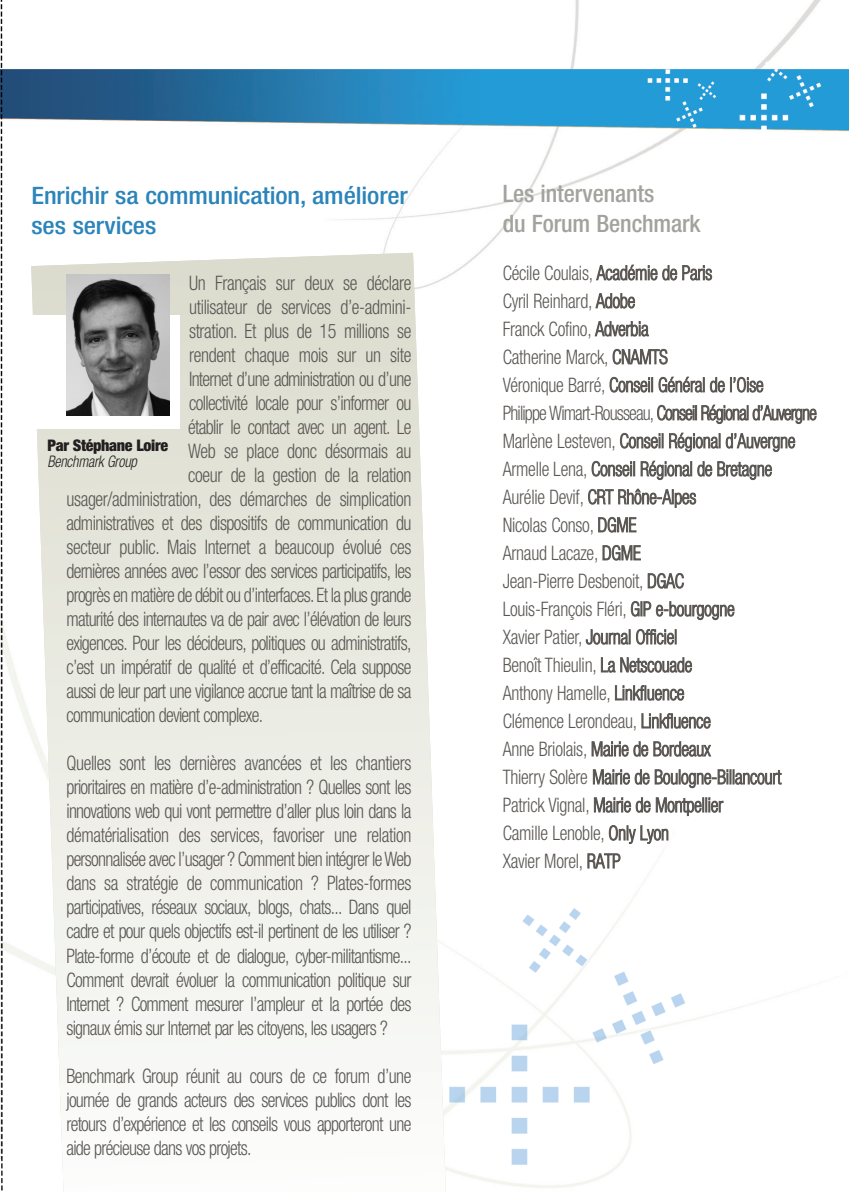
<style>
.page{position:relative;width:849px;height:1192px;background:#fff}
.page>*{position:absolute;margin:0;border:0;box-sizing:border-box;transform-origin:0 0}
.t1{font:500 condensed 24px/30px "Helvetica Neue LT Std";letter-spacing:-.005em;color:#2b84ba;scale:1.1 1}
.t2{font:500 condensed 24px/30px "Helvetica Neue LT Std";letter-spacing:-.005em;color:#a2a39d}
.t3{font:300 condensed 20px/28px "Helvetica Neue LT Std";letter-spacing:-.02em;color:#5a5753;text-align:justify;scale:.9 1}
.t4{font:300 condensed 20px "Helvetica Neue LT Std";letter-spacing:-.04em;color:#5a5753;scale:.9 1}
.t5{font:900 condensed 16px "Helvetica Neue LT Std";letter-spacing:-.02em;color:#231f20}
.t6{font:italic 300 condensed 16px "Helvetica Neue LT Std";letter-spacing:-.015em;color:#231f20;scale:.9 1}
</style>
<div class="page">
<img style="left:0;top:0;width:849px;height:1191px">
<svg style="left:31px;top:253px;width:416px;height:939px"></svg>
<div style="left:27px;top:315px;width:153px;height:113px;background:#fff"></div>
<img style="left:67px;top:274px;width:102px;height:142px">
<p class="t1" style="left:31px;top:183px;width:343px">Enrichir sa communication, améliorer ses services</p>
<p class="t3" style="left:189px;top:271px;width:249px">Un Français sur deux se déclare</p>
<p class="t3" style="left:189px;top:295px;width:249px">utilisateur de services d’e-admini -</p>
<p class="t3" style="left:189px;top:319px;width:249px">stration. Et plus de 15 millions se</p>
<p class="t3" style="left:189px;top:343px;width:249px">rendent chaque mois sur un site</p>
<p class="t4" style="left:189px;top:372px;width:249px">Internet d’une administration ou d’une</p>
<p class="t3" style="left:189px;top:391px;width:249px">collectivité locale pour s’informer ou</p>
<p class="t4" style="left:188px;top:420px;width:249px">établir le contact avec un agent. Le</p>
<p class="t3" style="left:188px;top:439px;width:249px">Web se place donc désormais au</p>
<p class="t3" style="left:188px;top:463px;width:249px">coeur de la gestion de la relation</p>
<p class="t3" style="left:66px;top:487px;width:385px">usager/administration, des démarches de simplication</p>
<p class="t3" style="left:66px;top:511px;width:385px">administratives et des dispositifs de communication du</p>
<p class="t3" style="left:66px;top:535px;width:385px">secteur public. Mais Internet a beaucoup évolué ces</p>
<p class="t4" style="left:66px;top:564px;width:385px">dernières années avec l’essor des services participatifs, les</p>
<p class="t4" style="left:66px;top:588px;width:385px">progrès en matière de débit ou d’interfaces. Et la plus grande</p>
<p class="t4" style="left:66px;top:612px;width:385px">maturité des internautes va de pair avec l’élévation de leurs</p>
<p class="t4" style="left:66px;top:636px;width:385px">exigences. Pour les décideurs, politiques ou administratifs,</p>
<p class="t4" style="left:66px;top:660px;width:385px">c’est un impératif de qualité et d’efficacité. Cela suppose</p>
<p class="t4" style="left:66px;top:684px;width:385px">aussi de leur part une vigilance accrue tant la maîtrise de sa</p>
<p class="t4" style="left:66px;top:708px;width:220px">communication devient complexe.</p>
<p class="t3" style="left:66px;top:753px;width:385px;line-height:24px">Quelles sont les dernières avancées et les chantiers prioritaires en matière d’e-administration ? Quelles sont les innovations web qui vont permettre d’aller plus loin dans la dématérialisation des services, favoriser une relation personnalisée avec l’usager ? Comment bien intégrer le Web dans sa stratégie de communication ? Plates-formes participatives, réseaux sociaux, blogs, chats... Dans quel cadre et pour quels objectifs est-il pertinent de les utiliser ?<br>Plate-forme d’écoute et de dialogue, cyber-militantisme...<br>Comment devrait évoluer la communication politique sur Internet ? Comment mesurer l’ampleur et la portée des signaux émis sur Internet par les citoyens, les usagers ?</p>
<p class="t3" style="left:66px;top:1065px;width:385px;line-height:24px">Benchmark Group réunit au cours de ce forum d’une journée de grands acteurs des services publics dont les retours d’expérience et les conseils vous apporteront une aide précieuse dans vos projets.</p>
<p class="t5" style="left:47px;top:436px;width:122px">Par Stéphane Loire</p>
<p class="t6" style="left:48px;top:456px;width:101px">Benchmark Group</p>
<p class="t2" style="left:503px;top:181px;width:199px">Les intervenants<br>du Forum Benchmark</p>
<p class="t3" style="left:503px;top:260px;width:350px;text-align:left">Cécile Coulais, Académie de Paris<br>Cyril Reinhard, Adobe<br>Franck Cofino, Adverbia<br>Catherine Marck, CNAMTS<br>Véronique Barré, Conseil Général de l’Oise<br>Philippe Wimart-Rousseau, Conseil Régional d’Auvergne Marlène Lesteven, Conseil Régional d’Auvergne Armelle Lena, Conseil Régional de Bretagne Aurélie Devif, CRT Rhône-Alpes<br>Nicolas Conso, DGME<br>Arnaud Lacaze, DGME<br>Jean-Pierre Desbenoit, DGAC<br>Louis-François Fléri, GIP e-bourgogne<br>Xavier Patier, Journal Officiel<br>Benoît Thieulin, La Netscouade<br>Anthony Hamelle, Linkfluence<br>Clémence Lerondeau, Linkfluence<br>Anne Briolais, Mairie de Bordeaux<br>Thierry Solère Mairie de Boulogne-Billancourt Patrick Vignal, Mairie de Montpellier<br>Camille Lenoble, Only Lyon<br>Xavier Morel, RATP</p>
</div>
